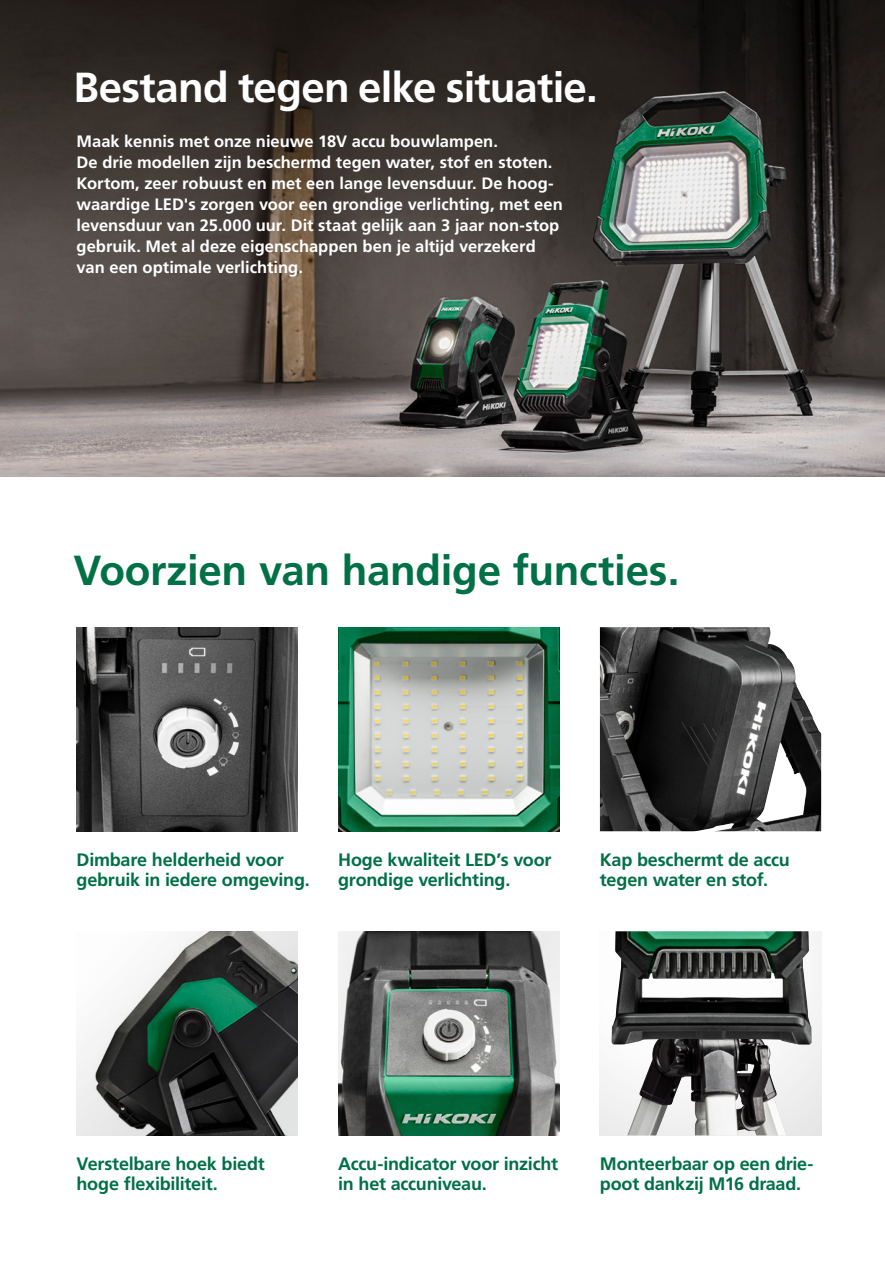
<style>
.page{position:relative;width:885px;height:1263px;background:#fff}
.page>*{position:absolute;margin:0;border:0;box-sizing:border-box;transform-origin:0 0}
.t1{font:700 42px "Frutiger LT Std";letter-spacing:-.005em;color:#007046}
.t2{font:700 42px "Frutiger LT Std";letter-spacing:-.015em;color:#fff}
.t3{font:700 18px/19.5px "Frutiger LT Std";letter-spacing:-.015em;color:#007046}
.t4{font:700 16.5px/21px "Frutiger LT Std";color:#fff}
</style>
<div class="page">
<img style="left:338px;top:931px;width:221px;height:204px">
<img style="left:338px;top:627px;width:221px;height:204px">
<img style="left:76px;top:627px;width:222px;height:204px">
<img style="left:600px;top:627px;width:221px;height:204px">
<img style="left:96px;top:931px;width:202px;height:204px">
<div style="left:600px;top:931px;width:221px;height:204px;background:#f2f2f3"></div>
<img style="left:627px;top:1044px;width:159px;height:91px">
<img style="left:611px;top:931px;width:200px;height:113px">
<img style="left:0;top:0;width:884px;height:476px">
<h1 class="t2" style="left:73px;top:62px;width:526px">Bestand tegen elke situatie.</h1>
<p class="t4" style="left:77px;top:131px;width:487px">Maak kennis met onze nieuwe 18V accu bouwlampen.<br>De drie modellen zijn beschermd tegen water, stof en stoten.<br>Kortom, zeer robuust en met een lange levensduur. De hoog&shy;waardige LED's zorgen voor een grondige verlichting, met een levensduur van 25.000 uur. Dit staat gelijk aan 3 jaar non-stop gebruik. Met al deze eigenschappen ben je altijd verzekerd van een optimale verlichting.</p>
<h1 class="t1" style="left:73px;top:545px;width:607px">Voorzien van handige functies.</h1>
<p class="t3" style="left:76px;top:850px;width:235px">Dimbare helderheid voor gebruik in iedere omgeving.</p>
<p class="t3" style="left:338px;top:850px;width:215px">Hoge kwaliteit LED’s voor grondige verlichting.</p>
<p class="t3" style="left:600px;top:850px;width:191px">Kap beschermt de accu tegen water en stof.</p>
<p class="t3" style="left:77px;top:1154px;width:190px">Verstelbare hoek biedt hoge flexibiliteit.</p>
<p class="t3" style="left:338px;top:1154px;width:221px">Accu-indicator voor inzicht in het accuniveau.</p>
<p class="t3" style="left:600px;top:1154px;width:215px">Monteerbaar op een drie&shy;poot dankzij M16 draad.</p>
</div>
